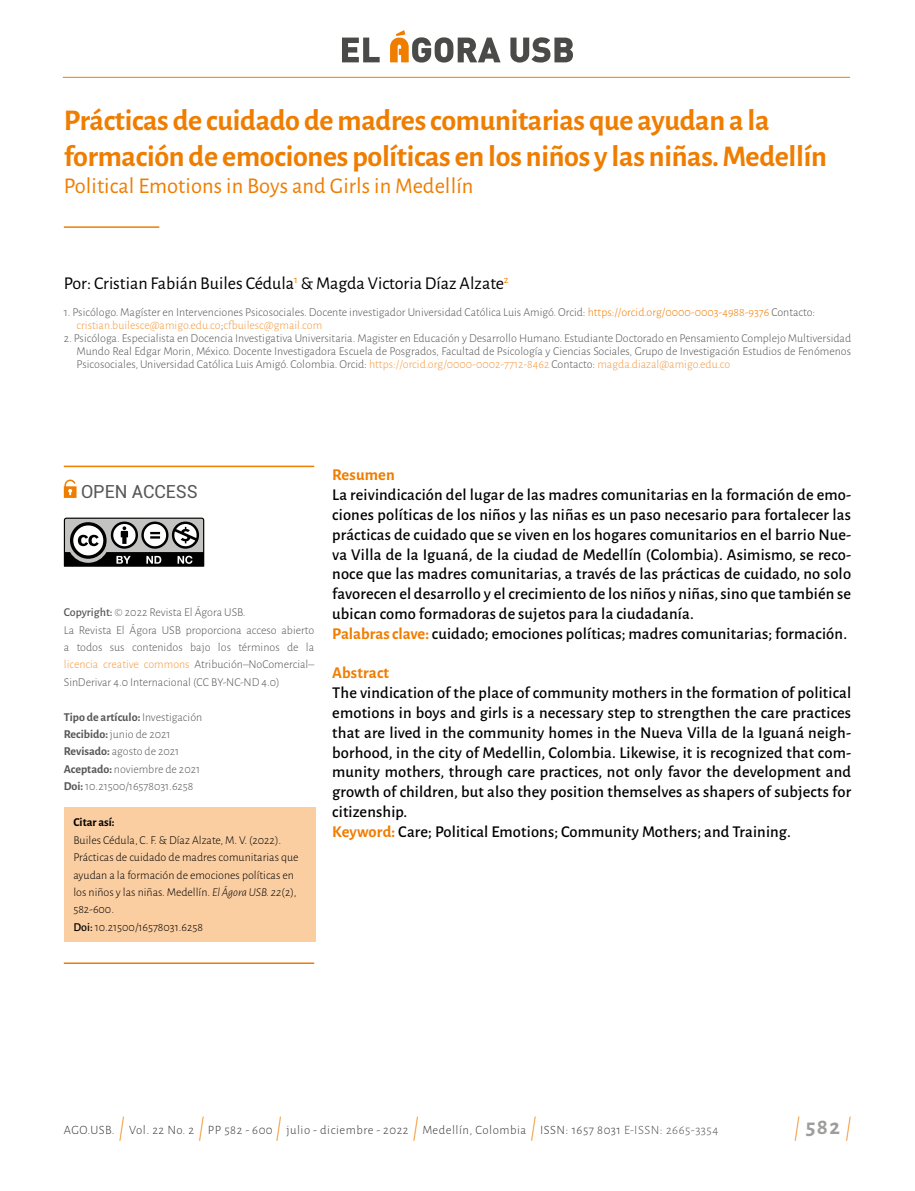
<style>
.page{position:relative;width:915px;height:1191px;background:#fff}
.page>*{position:absolute;margin:0;border:0;box-sizing:border-box;transform-origin:0 0}
.t1{font:700 30px/36px "Alegreya Sans";letter-spacing:-.01em;color:#ef7d00}
.t2{font:italic 100 28.8px "Roboto";color:#ef7d00}
.t3{font:22.5px "Alegreya Sans";letter-spacing:.005em;color:#ef7d00}
.t4{font:700 22.5px "Alegreya Sans";color:#9d9d9c}
.t5{font:18px "Alegreya Sans";color:#000}
.t6{font:18px "Roboto";color:#575756}
.t7{font:500 16.5px/19.8px "Alegreya Sans";letter-spacing:.01em;color:#000}
.t8{font:700 16.5px "Alegreya Sans";letter-spacing:.01em;color:#ef7d00}
.t9{font:300 12.75px "Alegreya Sans";letter-spacing:.04em;color:#3c3c3b}
.t10{font:300 12.75px "Alegreya Sans";letter-spacing:.04em;color:#575756}
.t11{font:300 12px/17.4px "Alegreya Sans";color:#575756}
.t12{font:300 12px/17.4px "Alegreya Sans";color:#000}
.t13{font:700 12px "Alegreya Sans";color:#000}
.s1{color:#ef7d00}
.s2{color:#f4993f}
.s3{font-weight:500}
.s4{font-weight:700}
.s5{font-style:italic}
.s6{font-weight:700;color:#ef7d00}
.s7{color:#3c3c3b}
.s8{font-family:"Roboto";font-weight:100;font-style:italic;font-size:28.8px;color:#ef7d00}
</style>
<div class="page">
<svg style="left:342px;top:38px;width:37px;height:24px"></svg>
<svg style="left:390px;top:30px;width:110px;height:33px"></svg>
<svg style="left:510px;top:37px;width:62px;height:26px"></svg>
<hr style="left:63px;top:77px;width:786px;height:1px;background:#ef7d00">
<div style="left:64px;top:807px;width:251px;height:135px;background:#fbcea2"></div>
<hr style="left:64px;top:226px;width:95px;height:2px;background:#ef7d00">
<hr style="left:64px;top:465px;width:250px;height:2px;background:#ef7d00">
<hr style="left:64px;top:962px;width:250px;height:2px;background:#ef7d00">
<svg style="left:64px;top:479px;width:12px;height:19px"></svg>
<svg style="left:64px;top:517px;width:140px;height:50px"></svg>
<h1 class="t1" style="left:64px;top:101px;width:764px">Prácticas de cuidado de madres comunitarias que ayudan a la formación de emociones políticas en los niños y las niñas. Medellín</h1>
<h3 class="t3" style="left:64px;top:171px;width:411px">Political Emotions in Boys and Girls in Medellín</h3>
<p class="t5" style="left:64px;top:271px;width:446px">Por: Cristian Fabián Builes Cédula<sup>1</sup> &amp; Magda Victoria Díaz Alzate<sup>2</sup></p>
<p class="t11" style="left:77px;top:305px;width:740px;line-height:13.2px;text-indent:-13px">1. Psicólogo. Magíster en Intervenciones Psicosociales. Docente investigador Universidad Católica Luis Amigó. Orcid: <span class="s1">https://orcid.org/0000-0003-4988-9376</span> Contacto: <span class="s2">cristian.builesce@amigo.edu.co</span>;<span class="s2">cfbuilesc@gmail.com</span></p>
<p class="t11" style="left:77px;top:331px;width:775px;line-height:13.2px;text-align:justify;text-indent:-13px">2. Psicóloga. Especialista en Docencia Investigativa Universitaria. Magister en Educación y Desarrollo Humano. Estudiante Doctorado en Pensamiento Complejo Multiversidad Mundo Real Edgar Morin, México. Docente Investigadora Escuela de Posgrados, Facultad de Psicología y Ciencias Sociales, Grupo de Investigación Estudios de Fenómenos Psicosociales, Universidad Católica Luis Amigó. Colombia. Orcid: <span class="s2">https://orcid.org/0000-0002-7712-8462</span> Contacto: <span class="s2">magda.diazal@amigo.edu.co</span></p>
<p class="t6" style="left:81px;top:479px;width:118px">OPEN ACCESS</p>
<p class="t11" style="left:64px;top:603px;width:252px"><span class="s3">Copyright:</span> © 2022 Revista El Ágora USB.<br>La Revista El Ágora USB proporciona acceso abierto a todos sus contenidos bajo los términos de la <span class="s2">licencia creative commons</span> Atribución–NoComercial– SinDerivar 4.0 Internacional (CC BY-NC-ND 4.0)</p>
<p class="t11" style="left:64px;top:707px;width:140px"><span class="s4">Tipo de artículo:</span> Investigación<br><span class="s4">Recibido:</span> junio de 2021<br><span class="s4">Revisado:</span> agosto de 2021<br><span class="s4">Aceptado:</span> noviembre de 2021<br><span class="s4">Doi:</span> 10.21500/16578031.6258</p>
<p class="t13" style="left:73px;top:813px;width:43px">Citar así:</p>
<p class="t12" style="left:73px;top:830px;width:226px">Builes Cédula, C. F. &amp; Díaz Alzate, M. V. (2022).<br>Prácticas de cuidado de madres comunitarias que ayudan a la formación de emociones políticas en los niños y las niñas. Medellín. <span class="s5">El Ágora USB. 22</span>(2), 582-600.<br><span class="s3">Doi:</span> 10.21500/16578031.6258</p>
<p class="t8" style="left:332px;top:463px;width:64px">Resumen</p>
<p class="t7" style="left:332px;top:484px;width:520px">La reivindicación del lugar de las madres comunitarias en la formación de emo&shy;ciones políticas de los niños y las niñas es un paso necesario para fortalecer las prácticas de cuidado que se viven en los hogares comunitarios en el barrio Nue&shy;va Villa de la Iguaná, de la ciudad de Medellín (Colombia). Asimismo, se reco&shy;noce que las madres comunitarias, a través de las prácticas de cuidado, no solo favorecen el desarrollo y el crecimiento de los niños y niñas, sino que también se ubican como formadoras de sujetos para la ciudadanía.<br><span class="s6">Palabras clave:</span>cuidado; emociones políticas; madres comunitarias; formación.</p>
<p class="t8" style="left:332px;top:661px;width:58px">Abstract</p>
<p class="t7" style="left:332px;top:682px;width:520px">The vindication of the place of community mothers in the formation of political emotions in boys and girls is a necessary step to strengthen the care practices that are lived in the community homes in the Nueva Villa de la Iguaná neigh&shy;borhood, in the city of Medellin, Colombia. Likewise, it is recognized that com&shy;munity mothers, through care practices, not only favor the development and growth of children, but also they position themselves as shapers of subjects for citizenship.<br><span class="s6">Keyword:</span> Care; Political Emotions; Community Mothers; and Training.</p>
<p class="t9" style="left:64px;top:1122px;width:52px">AGO.USB.</p>
<h2 class="t2" style="left:119px;top:1106px;width:7px">|</h2>
<p class="t9" style="left:129px;top:1122px;width:66px">Vol. 22 No. 2</p>
<h2 class="t2" style="left:198px;top:1106px;width:7px">|</h2>
<p class="t9" style="left:208px;top:1122px;width:66px">PP 582 - 600</p>
<h2 class="t2" style="left:276px;top:1106px;width:7px">|</h2>
<p class="t9" style="left:286px;top:1122px;width:124px">julio - diciembre - 2022</p>
<h2 class="t2" style="left:412px;top:1106px;width:7px">|</h2>
<p class="t9" style="left:422px;top:1122px;width:105px">Medellín, Colombia</p>
<h2 class="t2" style="left:530px;top:1106px;width:7px">|</h2>
<p class="t10" style="left:540px;top:1122px;width:180px"><span class="s7">ISSN: 1657 8031</span> E-ISSN: 2665-3354</p>
<h3 class="t4" style="left:794px;top:1110px;width:58px"><span class="s8">|</span>582<span class="s8">|</span></h3>
</div>
